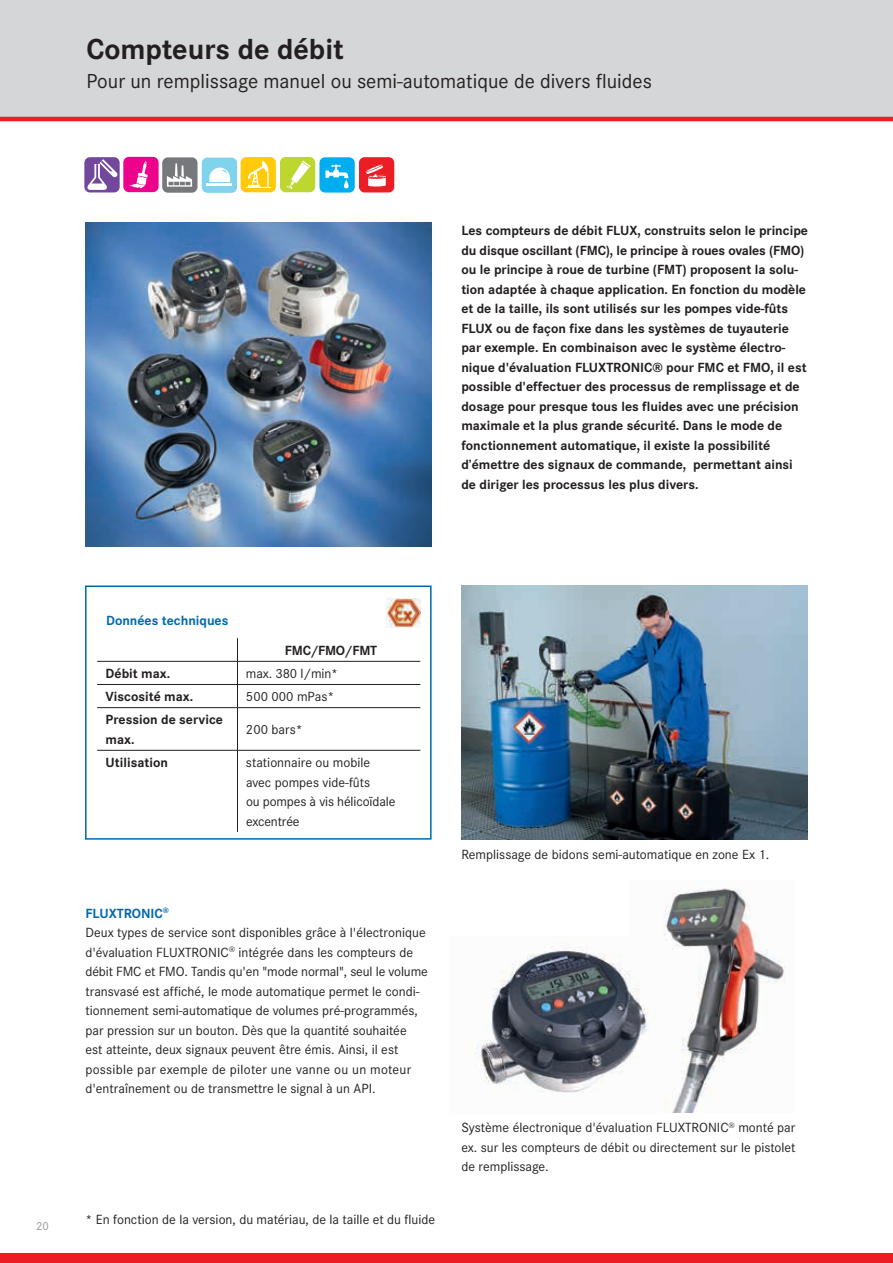
<style>
.page{position:relative;width:893px;height:1263px;background:#fff}
.page>*{position:absolute;margin:0;border:0;box-sizing:border-box;transform-origin:0 0}
.t1{font:700 30px "Corporate S";color:#231f20}
.t2{font:21px "Corporate S";color:#231f20}
.t3{font:13.8px/19.5px "Corporate S";color:#231f20}
.t4{font:700 13.8px/19.5px "Corporate S";color:#231f20}
.t5{font:700 13.8px "Corporate S";color:#0069ab}
.t6{font:700 13.8px "Corporate S";letter-spacing:-.02em;color:#231f20}
.t7{font:12px "Corporate S";color:#939598}
.s1{font-weight:700;color:#0069ab}
</style>
<div class="page">
<img style="left:664px;top:888px;width:121px;height:225px">
<img style="left:475px;top:947px;width:174px;height:146px">
<div style="left:85px;top:585px;width:347px;height:255px;border:2px solid #0069ab"></div>
<div style="left:0;top:0;width:893px;height:119px;background:#d5d6d8"></div>
<div style="left:0;top:1253px;width:893px;height:10px;background:#ee1d23"></div>
<hr style="left:0;top:117px;width:893px;height:4px;background:#ee1d23">
<img style="left:85px;top:222px;width:347px;height:324px">
<img style="left:461px;top:585px;width:347px;height:255px">
<hr style="left:97px;top:684px;width:323px;height:1px;background:#231f20">
<hr style="left:97px;top:707px;width:323px;height:1px;background:#231f20">
<hr style="left:237px;top:708px;width:1px;height:42px;background:#231f20">
<hr style="left:97px;top:750px;width:323px;height:1px;background:#231f20">
<hr style="left:237px;top:750px;width:1px;height:82px;background:#231f20">
<svg style="left:237px;top:638px;width:1px;height:69px"></svg>
<hr style="left:97px;top:661px;width:323px;height:1px;background:#231f20">
<div style="left:319px;top:157px;width:36px;height:36px;background:#00aeef;border-radius:6px"></div>
<svg style="left:325px;top:164px;width:24px;height:24px"></svg>
<div style="left:241px;top:157px;width:35px;height:35px;background:#feca0a;border-radius:6px"></div>
<svg style="left:246px;top:160px;width:25px;height:28px"></svg>
<div style="left:123px;top:157px;width:36px;height:35px;background:#ed028c;border-radius:6px"></div>
<svg style="left:129px;top:161px;width:19px;height:28px"></svg>
<div style="left:280px;top:157px;width:35px;height:35px;background:#bed630;border-radius:6px"></div>
<svg style="left:287px;top:160px;width:24px;height:29px"></svg>
<div style="left:202px;top:158px;width:35px;height:35px;background:#7fd3ec;border-radius:6px"></div>
<svg style="left:206px;top:168px;width:26px;height:17px"></svg>
<div style="left:162px;top:157px;width:35px;height:36px;background:#76787b;border-radius:6px"></div>
<svg style="left:167px;top:163px;width:25px;height:24px"></svg>
<div style="left:84px;top:157px;width:36px;height:35px;background:#73479c;border-radius:6px"></div>
<svg style="left:87px;top:159px;width:30px;height:31px"></svg>
<div style="left:359px;top:157px;width:35px;height:35px;background:#ea1e24;border-radius:6px"></div>
<hr style="left:368px;top:184px;width:18px;height:3px;background:#fff;border-radius:50%">
<div style="left:368px;top:177px;width:18px;height:8px;background:#fff"></div>
<svg style="left:366px;top:164px;width:20px;height:15px"></svg>
<img style="left:386px;top:598px;width:35px;height:30px">
<h1 class="t1" style="left:86px;top:38px;width:259px">Compteurs de débit</h1>
<h2 class="t2" style="left:86px;top:73px;width:567px">Pour un remplissage manuel ou semi-automatique de divers fluides</h2>
<p class="t4" style="left:461px;top:222px;width:348px">Les compteurs de débit FLUX, construits selon le principe du disque oscillant (FMC), le principe à roues ovales (FMO) ou le principe à roue de turbine (FMT) proposent la solu&shy;tion adaptée à chaque application. En fonction du modèle et de la taille, ils sont utilisés sur les pompes vide-fûts FLUX ou de façon fixe dans les systèmes de tuyauterie par exemple. En combinaison avec le système électro&shy;nique d'évaluation FLUXTRONIC® pour FMC et FMO, il est possible d'effectuer des processus de remplissage et de dosage pour presque tous les fluides avec une précision maximale et la plus grande sécurité. Dans le mode de fonctionnement automatique, il existe la possibilité d’émettre des signaux de commande, permettant ainsi de diriger les processus les plus divers.</p>
<p class="t7" style="left:36px;top:1221px;width:14px">20</p>
<p class="t5" style="left:106px;top:615px;width:124px">Données techniques</p>
<p class="t6" style="left:285px;top:645px;width:94px">FMC/FMO/FMT</p>
<p class="t4" style="left:106px;top:665px;width:66px">Débit max.</p>
<p class="t3" style="left:246px;top:665px;width:94px">max. 380 l/min*</p>
<p class="t4" style="left:106px;top:688px;width:89px">Viscosité max.</p>
<p class="t3" style="left:246px;top:688px;width:90px">500 000 mPas*</p>
<p class="t4" style="left:106px;top:711px;width:119px">Pression de service max.</p>
<p class="t3" style="left:246px;top:721px;width:58px">200 bars*</p>
<p class="t4" style="left:106px;top:754px;width:64px">Utilisation</p>
<p class="t3" style="left:246px;top:754px;width:151px">stationnaire ou mobile avec pompes vide-fûts<br>ou pompes à vis hélicoïdale excentrée</p>
<p class="t3" style="left:85px;top:904px;width:344px"><span class="s1">FLUXTRONIC</span><sup>®<br></sup>Deux types de service sont disponibles grâce à l'électronique d'évaluation FLUXTRONIC<sup>®</sup> intégrée dans les compteurs de débit FMC et FMO. Tandis qu'en "mode normal", seul le volume transvasé est affiché, le mode automatique permet le condi&shy;tionnement semi-automatique de volumes pré-programmés, par pression sur un bouton. Dès que la quantité souhaitée<br>est atteinte, deux signaux peuvent être émis. Ainsi, il est possible par exemple de piloter une vanne ou un moteur d'entraînement ou de transmettre le signal à un API.</p>
<p class="t3" style="left:85px;top:1211px;width:351px">* En fonction de la version, du matériau, de la taille et du fluide</p>
<p class="t3" style="left:461px;top:846px;width:310px">Remplissage de bidons semi-automatique en zone Ex 1.</p>
<p class="t3" style="left:461px;top:1119px;width:336px;text-align:justify">Système électronique d'évaluation FLUXTRONIC<sup>®</sup> monté par ex. sur les compteurs de débit ou directement sur le pistolet de remplissage.</p>
</div>
